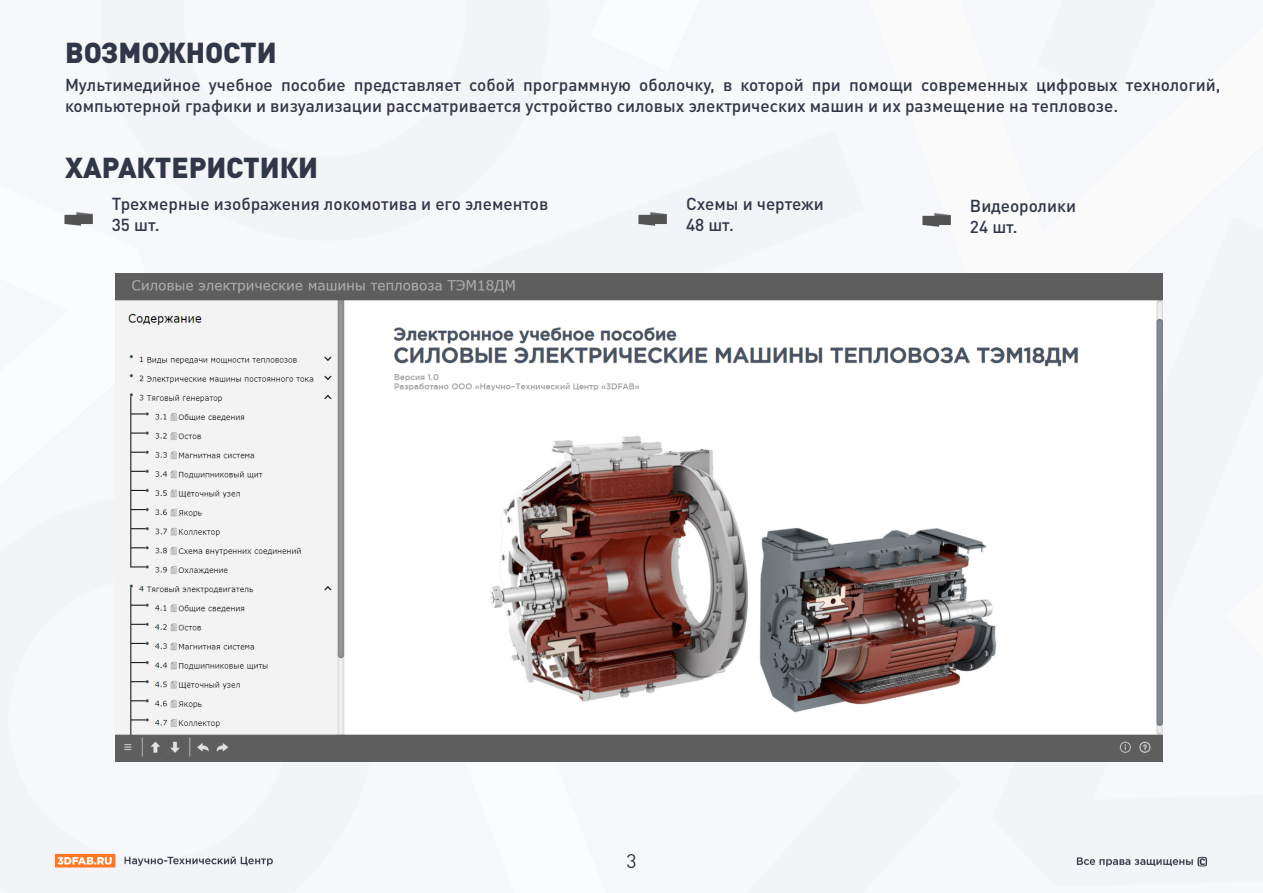
<style>
.page{position:relative;width:1263px;height:893px;background:#fff}
.page>*{position:absolute;margin:0;border:0;box-sizing:border-box;transform-origin:0 0}
.Заголовок{font:900 28.5px "DIN Pro";letter-spacing:-.005em;color:#313749}
.t1{font:19.5px "DIN Pro";color:#313749}
.Список_показателей{font:500 17.1px/21px "DIN Pro";color:#313749}
</style>
<div class="page">
<img style="left:0;top:0;width:1263px;height:845px">
<img style="left:0;top:845px;width:1263px;height:48px">
<img style="left:115px;top:274px;width:1047px;height:488px">
<img style="left:65px;top:212px;width:28px;height:13px">
<img style="left:639px;top:212px;width:28px;height:13px">
<img style="left:923px;top:214px;width:28px;height:13px">
<p class="Заголовок" style="left:65px;top:28px;width:213px">ВОЗМОЖНОСТИ</p>
<p class="Список_показателей" style="left:65px;top:72px;width:1157px">Мультимедийное учебное пособие представляет собой программную оболочку, в которой при помощи современных цифровых технологий, компьютерной графики и визуализации рассматривается устройство силовых электрических машин и их размещение на тепловозе.</p>
<p class="Заголовок" style="left:65px;top:143px;width:254px">ХАРАКТЕРИСТИКИ</p>
<p class="Список_показателей" style="left:112px;top:192px;width:438px">Трехмерные изображения локомотива и его элементов</p>
<p class="Список_показателей" style="left:112px;top:213px;width:49px">35 шт.</p>
<p class="Список_показателей" style="left:686px;top:192px;width:139px">Схемы и чертежи</p>
<p class="Список_показателей" style="left:686px;top:213px;width:49px">48 шт.</p>
<p class="Список_показателей" style="left:970px;top:193px;width:108px">Видеоролики</p>
<p class="Список_показателей" style="left:970px;top:214px;width:49px">24 шт.</p>
<p class="t1" style="left:626px;top:847px;width:12px">3</p>
</div>
